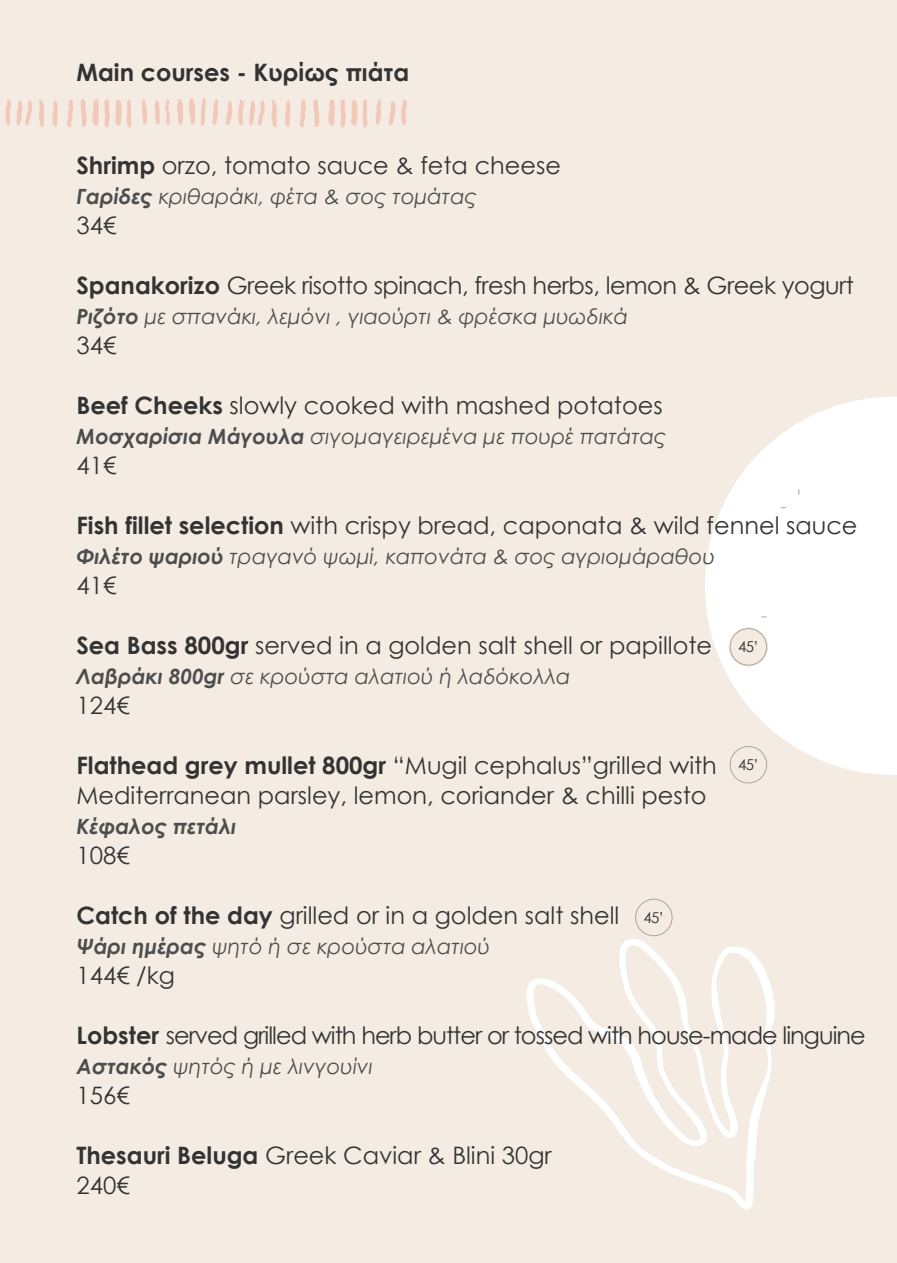
<style>
.page{position:relative;width:897px;height:1263px;background:#fff}
.page>*{position:absolute;margin:0;border:0;box-sizing:border-box;transform-origin:0 0}
.t1{font:24px/30px "Century Gothic";color:#333}
.t2{font:24px "Century Gothic";letter-spacing:-.04em;color:#333}
.t3{font:24px "Century Gothic";letter-spacing:-.02em;color:#333}
.t4{font:700 24px "Century Gothic";color:#333}
.t5{font:italic 21px "Century Gothic";color:#4d4d4d}
.t6{font:italic 700 21px "Century Gothic";color:#4d4d4d}
.t7{font:15px "Century Gothic";color:#333}
.s1{font-weight:700}
</style>
<div class="page">
<div style="left:0;top:0;width:896px;height:1263px;background:#f4ece3"></div>
<svg style="left:5px;top:98px;width:402px;height:30px"></svg>
<svg style="left:527px;top:939px;width:248px;height:271px"></svg>
<svg style="left:705px;top:397px;width:191px;height:378px;fill:#fff"></svg>
<div style="left:728px;top:627px;width:40px;height:40px;background:#f4ece3;border-radius:50%"></div>
<div style="left:730px;top:628px;width:37px;height:37px;border:1px solid #afa397;border-radius:50%"></div>
<div style="left:728px;top:745px;width:40px;height:39px;background:#f4ece3;border-radius:50%"></div>
<div style="left:730px;top:746px;width:37px;height:37px;border:1px solid #afa397;border-radius:50%"></div>
<div style="left:635px;top:899px;width:37px;height:37px;border:1px solid #afa397;border-radius:50%"></div>
<p class="t4" style="left:76px;top:54px;width:334px">Main courses - Κυρίως πιάτα</p>
<p class="t1" style="left:76px;top:150px;width:486px"><span class="s1">Shrimp</span> orzo, tomato sauce &amp; feta cheese</p>
<p class="t5" style="left:76px;top:182px;width:402px"><span class="s1">Γαρίδες</span> κριθαράκι, φέτα &amp; σος τομάτας</p>
<p class="t1" style="left:76px;top:210px;width:41px">34€</p>
<p class="t3" style="left:76px;top:269px;width:779px"><span class="s1">Spanakorizo</span> Greek risotto spinach, fresh herbs, lemon &amp; Greek yogurt</p>
<p class="t5" style="left:76px;top:302px;width:553px"><span class="s1">Ριζότο</span> με σπανάκι, λεμόνι , γιαούρτι &amp; φρέσκα μυωδικά</p>
<p class="t1" style="left:76px;top:330px;width:41px">34€</p>
<p class="t1" style="left:76px;top:390px;width:588px"><span class="s1">Beef Cheeks</span> slowly cooked with mashed potatoes</p>
<p class="t5" style="left:76px;top:422px;width:591px"><span class="s1">Μοσχαρίσια Μάγουλα</span> σιγομαγειρεμένα με πουρέ πατάτας</p>
<p class="t1" style="left:76px;top:450px;width:41px">41€</p>
<p class="t1" style="left:76px;top:510px;width:782px"><span class="s1">Fish fillet selection</span> with crispy bread, caponata &amp; wild fennel sauce</p>
<p class="t5" style="left:76px;top:542px;width:640px"><span class="s1">Φιλέτο ψαριού</span> τραγανό ψωμί, καπονάτα &amp; σος αγριομάραθου</p>
<p class="t1" style="left:76px;top:570px;width:41px">41€</p>
<p class="t1" style="left:76px;top:630px;width:637px"><span class="s1">Sea Bass 800gr</span> served in a golden salt shell or papillote</p>
<p class="t5" style="left:76px;top:662px;width:495px"><span class="s1">Λαβράκι 800gr</span> σε κρούστα αλατιού ή λαδόκολλα</p>
<p class="t1" style="left:76px;top:690px;width:55px">124€</p>
<p class="t1" style="left:76px;top:750px;width:642px"><span class="s1">Flathead grey mullet 800gr</span> “Mugil cephalus”grilled with<br>Mediterranean parsley, lemon, coriander &amp; chilli pesto</p>
<p class="t6" style="left:76px;top:811px;width:161px">Κέφαλος πετάλι</p>
<p class="t1" style="left:76px;top:840px;width:55px">108€</p>
<p class="t7" style="left:738px;top:637px;width:22px">45’</p>
<p class="t7" style="left:738px;top:754px;width:22px">45’</p>
<p class="t1" style="left:76px;top:900px;width:544px"><span class="s1">Catch of the day</span> grilled or in a golden salt shell</p>
<p class="t5" style="left:76px;top:932px;width:415px"><span class="s1">Ψάρι ημέρας</span> ψητό ή σε κρούστα αλατιού</p>
<p class="t1" style="left:76px;top:960px;width:100px">144€ /kg</p>
<p class="t2" style="left:76px;top:1019px;width:791px"><span class="s1">Lobster</span> served grilled with herb butter or tossed with house-made linguine</p>
<p class="t5" style="left:76px;top:1052px;width:298px"><span class="s1">Αστακός</span> ψητός ή με λινγουίνι</p>
<p class="t1" style="left:76px;top:1080px;width:55px">156€</p>
<p class="t7" style="left:643px;top:907px;width:22px">45’</p>
<p class="t1" style="left:76px;top:1140px;width:477px"><span class="s1">Thesauri Beluga</span> Greek Caviar &amp; Blini 30gr<br>240€</p>
</div>
